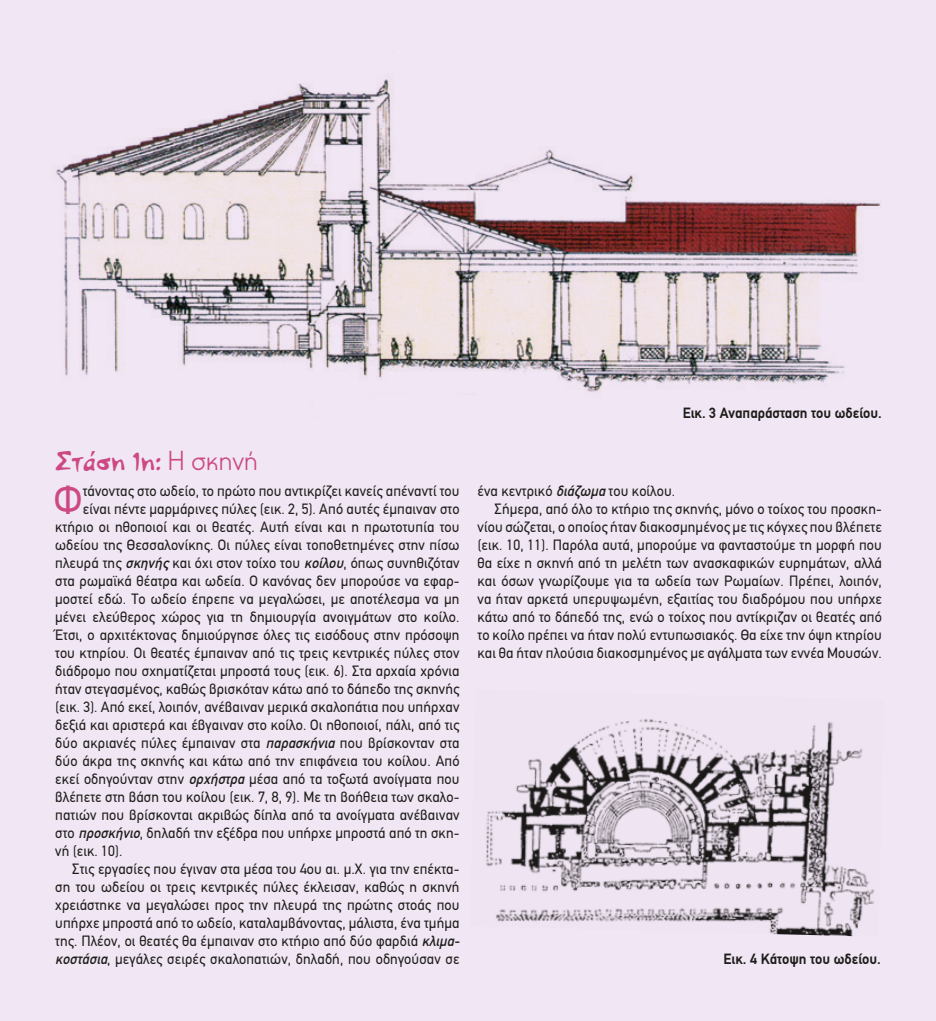
<style>
.page{position:relative;width:936px;height:1021px;background:#fff}
.page>*{position:absolute;margin:0;border:0;box-sizing:border-box;transform-origin:0 0}
.t1{font:40.8px "PF Din Text";color:#cc4983}
.t2{font:800 27px "PF Plasmatic";color:#cc4983}
.t3{font:15px "PF Din Text";letter-spacing:.01em;color:#1d1d1b}
.t4{font:700 15px "PF Din Text";color:#1d1d1b}
.s1{font-family:"PF Universal";font-weight:400}
.s2{font-weight:500;font-style:italic}
</style>
<div class="page">
<div style="left:0;top:0;width:935px;height:1020px;background:#f1e6f3"></div>
<img style="left:486px;top:719px;width:389px;height:217px">
<img style="left:55px;top:79px;width:826px;height:313px">
<h2 class="t2" style="left:55px;top:444px;width:204px">Στάση 1η: <span class="s1">Η σκηνή</span></h2>
<h1 class="t1" style="left:53px;top:476px;width:31px">Φ</h1>
<p class="t3" style="left:83px;top:482px;width:378px">τάνοντας στο ωδείο, το πρώτο που αντικρίζει κανείς απέναντί του</p>
<p class="t3" style="left:83px;top:500px;width:378px">είναι πέντε μαρμάρινες πύλες (εικ. 2, 5). Από αυτές έμπαιναν στο</p>
<p class="t3" style="left:55px;top:518px;width:406px">κτήριο οι ηθοποιοί και οι θεατές. Αυτή είναι και η πρωτοτυπία του</p>
<p class="t3" style="left:55px;top:536px;width:406px">ωδείου της Θεσσαλονίκης. Οι πύλες είναι τοποθετημένες στην πίσω</p>
<p class="t3" style="left:55px;top:554px;width:406px">πλευρά της <span class="s2">σκηνής</span> και όχι στον τοίχο του <span class="s2">κοίλου</span>, όπως συνηθιζόταν</p>
<p class="t3" style="left:55px;top:572px;width:406px">στα ρωμαϊκά θέατρα και ωδεία. Ο κανόνας δεν μπορούσε να εφαρ-</p>
<p class="t3" style="left:55px;top:590px;width:406px">μοστεί εδώ. Το ωδείο έπρεπε να μεγαλώσει, με αποτέλεσμα να μη</p>
<p class="t3" style="left:55px;top:608px;width:406px">μένει ελεύθερος χώρος για τη δημιουργία ανοιγμάτων στο κοίλο.</p>
<p class="t3" style="left:55px;top:626px;width:406px">Έτσι, ο αρχιτέκτονας δημιούργησε όλες τις εισόδους στην πρόσοψη</p>
<p class="t3" style="left:55px;top:644px;width:406px">του κτηρίου. Οι θεατές έμπαιναν από τις τρεις κεντρικές πύλες στον</p>
<p class="t3" style="left:55px;top:662px;width:406px">διάδρομο που σχηματίζεται μπροστά τους (εικ. 6). Στα αρχαία χρόνια</p>
<p class="t3" style="left:55px;top:680px;width:406px">ήταν στεγασμένος, καθώς βρισκόταν κάτω από το δάπεδο της σκηνής</p>
<p class="t3" style="left:55px;top:698px;width:406px">(εικ. 3). Από εκεί, λοιπόν, ανέβαιναν μερικά σκαλοπάτια που υπήρχαν</p>
<p class="t3" style="left:55px;top:716px;width:406px">δεξιά και αριστερά και έβγαιναν στο κοίλο. Οι ηθοποιοί, πάλι, από τις</p>
<p class="t3" style="left:55px;top:734px;width:406px">δύο ακριανές πύλες έμπαιναν στα <span class="s2">παρασκήνια</span> που βρίσκονταν στα</p>
<p class="t3" style="left:55px;top:752px;width:406px">δύο άκρα της σκηνής και κάτω από την επιφάνεια του κοίλου. Από</p>
<p class="t3" style="left:55px;top:770px;width:406px">εκεί οδηγούνταν στην <span class="s2">ορχήστρα</span> μέσα από τα τοξωτά ανοίγματα που</p>
<p class="t3" style="left:55px;top:788px;width:406px">βλέπετε στη βάση του κοίλου (εικ. 7, 8, 9). Με τη βοήθεια των σκαλο-</p>
<p class="t3" style="left:55px;top:806px;width:406px">πατιών που βρίσκονται ακριβώς δίπλα από τα ανοίγματα ανέβαιναν</p>
<p class="t3" style="left:55px;top:824px;width:406px">στο <span class="s2">προσκήνιο</span>, δηλαδή την εξέδρα που υπήρχε μπροστά από τη σκη-</p>
<p class="t3" style="left:55px;top:842px;width:69px">νή (εικ. 10).</p>
<p class="t3" style="left:72px;top:860px;width:389px">Στις εργασίες που έγιναν στα μέσα του 4ου αι. μ.Χ. για την επέκτα-</p>
<p class="t3" style="left:55px;top:878px;width:406px">ση του ωδείου οι τρεις κεντρικές πύλες έκλεισαν, καθώς η σκηνή</p>
<p class="t3" style="left:55px;top:896px;width:406px">χρειάστηκε να μεγαλώσει προς την πλευρά της πρώτης στοάς που</p>
<p class="t3" style="left:55px;top:914px;width:406px">υπήρχε μπροστά από το ωδείο, καταλαμβάνοντας, μάλιστα, ένα τμήμα</p>
<p class="t3" style="left:55px;top:932px;width:406px">της. Πλέον, οι θεατές θα έμπαιναν στο κτήριο από δύο φαρδιά <span class="s2">κλιμα-</span></p>
<p class="t3" style="left:55px;top:950px;width:406px"><span class="s2">κοστάσια</span>, μεγάλες σειρές σκαλοπατιών, δηλαδή, που οδηγούσαν σε</p>
<p class="t4" style="left:682px;top:404px;width:201px">Εικ. 3 Αναπαράσταση του ωδείου.</p>
<p class="t3" style="left:477px;top:482px;width:199px">ένα κεντρικό <span class="s2">διάζωμα</span> του κοίλου.</p>
<p class="t3" style="left:494px;top:500px;width:389px">Σήμερα, από όλο το κτήριο της σκηνής, μόνο ο τοίχος του προσκη-</p>
<p class="t3" style="left:477px;top:518px;width:406px">νίου σώζεται, ο οποίος ήταν διακοσμημένος με τις κόγχες που βλέπετε</p>
<p class="t3" style="left:477px;top:536px;width:406px">(εικ. 10, 11). Παρόλα αυτά, μπορούμε να φανταστούμε τη μορφή που</p>
<p class="t3" style="left:477px;top:554px;width:406px">θα είχε η σκηνή από τη μελέτη των ανασκαφικών ευρημάτων, αλλά</p>
<p class="t3" style="left:477px;top:572px;width:406px">και όσων γνωρίζουμε για τα ωδεία των Ρωμαίων. Πρέπει, λοιπόν,</p>
<p class="t3" style="left:477px;top:590px;width:406px">να ήταν αρκετά υπερυψωμένη, εξαιτίας του διαδρόμου που υπήρχε</p>
<p class="t3" style="left:477px;top:608px;width:406px">κάτω από το δάπεδό της, ενώ ο τοίχος που αντίκριζαν οι θεατές από</p>
<p class="t3" style="left:477px;top:626px;width:406px">το κοίλο πρέπει να ήταν πολύ εντυπωσιακός. Θα είχε την όψη κτηρίου</p>
<p class="t3" style="left:477px;top:644px;width:406px">και θα ήταν πλούσια διακοσμημένος με αγάλματα των εννέα Μουσών.</p>
<p class="t4" style="left:723px;top:950px;width:159px">Εικ. 4 Κάτοψη του ωδείου.</p>
</div>
